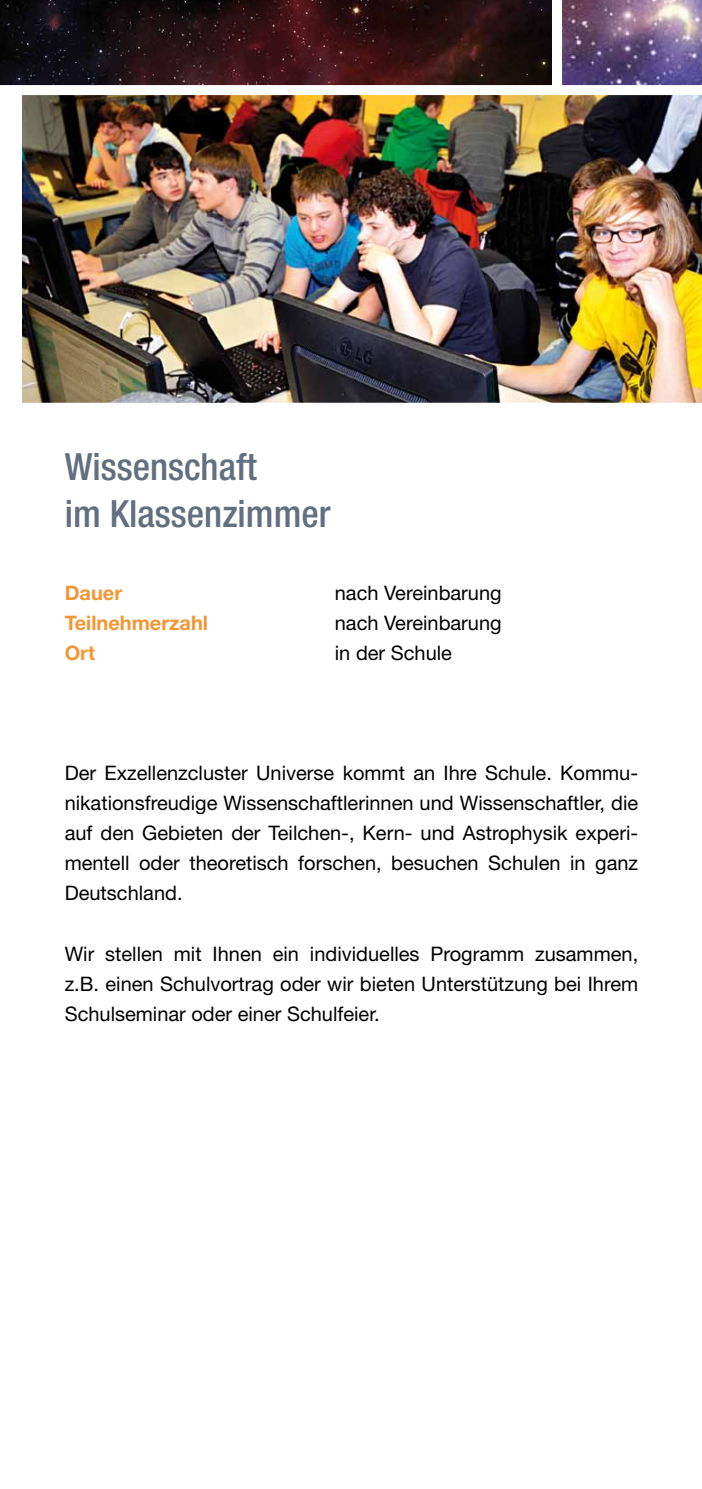
<style>
.page{position:relative;width:702px;height:1489px;background:#fff}
.page>*{position:absolute;margin:0;border:0;box-sizing:border-box;transform-origin:0 0}
.t1{font:500 condensed 37.5px/47.5px "Helvetica Neue LT";color:#617080}
.t2{font:20px/30px "Helvetica Neue LT";color:#000;text-align:justify}
.t3{font:700 20px "Helvetica Neue LT";color:#f29636}
</style>
<div class="page">
<svg style="left:0;top:0;width:552px;height:85px;background:#281113"></svg>
<img style="left:562px;top:0;width:140px;height:85px">
<img style="left:0;top:85px;width:702px;height:318px">
<h1 class="t1" style="left:65px;top:442px;width:267px">Wissenschaft<br>im Klassenzimmer</h1>
<p class="t3" style="left:65px;top:581px;width:59px">Dauer</p>
<p class="t2" style="left:335px;top:578px;width:168px">nach Vereinbarung</p>
<p class="t3" style="left:65px;top:611px;width:145px">Teilnehmerzahl</p>
<p class="t2" style="left:335px;top:608px;width:168px">nach Vereinbarung</p>
<p class="t3" style="left:65px;top:641px;width:32px">Ort</p>
<p class="t2" style="left:335px;top:638px;width:119px">in der Schule</p>
<p class="t2" style="left:65px;top:758px;width:575px">Der Exzellenzcluster Universe kommt an Ihre Schule. Kommu&shy;nikationsfreudige Wissenschaftlerinnen und Wissenschaftler, die auf den Gebieten der Teilchen-, Kern- und Astrophysik experi&shy;mentell oder theoretisch forschen, besuchen Schulen in ganz Deutschland.</p>
<p class="t2" style="left:65px;top:938px;width:575px">Wir stellen mit Ihnen ein individuelles Programm zusammen, z.B. einen Schulvortrag oder wir bieten Unterstützung bei Ihrem Schulseminar oder einer Schulfeier.</p>
</div>
